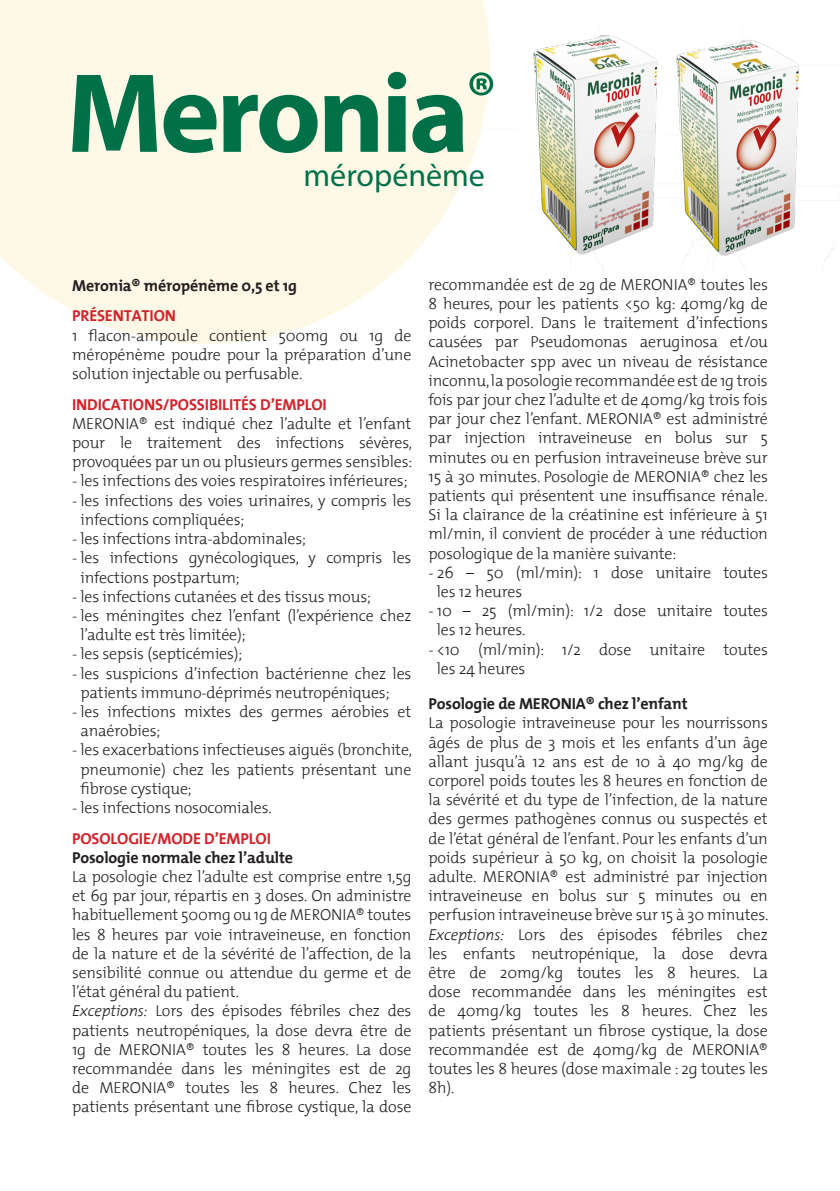
<style>
.page{position:relative;width:840px;height:1191px;background:#fff}
.page>*{position:absolute;margin:0;border:0;box-sizing:border-box;transform-origin:0 0}
.t1{font:700 114px "Myriad Pro";letter-spacing:-.03em;color:#007049}
.t2{font:32px "Myriad Pro";color:#007049}
.Body{font:300 16px/19.2px "The Mix";letter-spacing:-.01em;color:#231f20;text-align:justify}
.Body-2{font:700 16px "The Mix";letter-spacing:-.01em;color:#231f20}
.Tss_titel{font:700 16px "The Mix";letter-spacing:-.01em;color:#d1232a}
.s1{font-family:"The Mix 3";font-style:italic}
</style>
<div class="page">
<img style="left:489px;top:35px;width:126px;height:223px">
<img style="left:615px;top:37px;width:219px;height:230px">
<svg style="left:0;top:0;width:489px;height:344px;background:#fef9ea"></svg>
<p class="t1" style="left:66px;top:39px;width:431px">Meronia<sup>®</sup></p>
<p class="t2" style="left:303px;top:156px;width:183px">méropénème</p>
<p class="Body-2" style="left:72px;top:272px;width:226px">Meronia® méropénème 0,5 et 1g</p>
<p class="Tss_titel" style="left:72px;top:303px;width:105px">PRÉSENTATION</p>
<p class="Body" style="left:72px;top:325px;width:341px">1 flacon-ampoule contient 500mg ou 1g de méropénème poudre pour la préparation d’une solution injectable ou perfusable.</p>
<p class="Tss_titel" style="left:72px;top:391px;width:256px">INDICATIONS/POSSIBILITÉS D’EMPLOI</p>
<p class="Body" style="left:72px;top:413px;width:341px">MERONIA® est indiqué chez l’adulte et l’enfant pour le traitement des infections sévères, provoquées par un ou plusieurs germes sensibles:</p>
<p class="Body" style="left:72px;top:471px;width:337px">- les infections des voies respiratoires inférieures;</p>
<p class="Body" style="left:80px;top:490px;width:332px;text-indent:-8px">- les infections des voies urinaires, y compris les infections compliquées;</p>
<p class="Body" style="left:72px;top:528px;width:235px">- les infections intra-abdominales;</p>
<p class="Body" style="left:80px;top:548px;width:332px;text-indent:-8px">- les infections gynécologiques, y compris les infections postpartum;</p>
<p class="Body" style="left:72px;top:586px;width:300px">- les infections cutanées et des tissus mous;</p>
<p class="Body" style="left:80px;top:605px;width:332px;text-indent:-8px">- les méningites chez l’enfant (l’expérience chez l’adulte est très limitée);</p>
<p class="Body" style="left:72px;top:644px;width:171px">- les sepsis (septicémies);</p>
<p class="Body" style="left:80px;top:663px;width:332px;text-indent:-8px">- les suspicions d’infection bactérienne chez les patients immuno-déprimés neutropéniques;</p>
<p class="Body" style="left:80px;top:701px;width:332px;text-indent:-8px">- les infections mixtes des germes aérobies et anaérobies;</p>
<p class="Body" style="left:80px;top:740px;width:333px;text-indent:-8px">- les exacerbations infectieuses aiguës (bronchite, pneumonie) chez les patients présentant une fibrose cystique;</p>
<p class="Body" style="left:72px;top:797px;width:201px">- les infections nosocomiales.</p>
<p class="Tss_titel" style="left:72px;top:824px;width:200px">POSOLOGIE/MODE D’EMPLOI</p>
<p class="Body-2" style="left:72px;top:844px;width:222px">Posologie normale chez l’adulte</p>
<p class="Body" style="left:72px;top:866px;width:341px">La posologie chez l’adulte est comprise entre 1,5g et 6g par jour, répartis en 3 doses. On administre habituellement 500mg ou 1g de MERONIA® toutes les 8 heures par voie intraveineuse, en fonction de la nature et de la sévérité de l’affection, de la sensibilité connue ou attendue du germe et de l’état général du patient.</p>
<p class="Body" style="left:72px;top:1000px;width:341px"><span class="s1">Exceptions:</span> Lors des épisodes fébriles chez des patients neutropéniques, la dose devra être de 1g de MERONIA® toutes les 8 heures. La dose recommandée dans les méningites est de 2g de MERONIA® toutes les 8 heures. Chez les patients présentant une fibrose cystique, la dose</p>
<p class="Body" style="left:428px;top:274px;width:341px">recommandée est de 2g de MERONIA® toutes les 8 heures, pour les patients &lt;50 kg: 40mg/kg de poids corporel. Dans le traitement d’infections causées par Pseudomonas aeruginosa et/ou Acinetobacter spp avec un niveau de résistance inconnu, la posologie recommandée est de 1g trois fois par jour chez l’adulte et de 40mg/kg trois fois par jour chez l’enfant. MERONIA® est administré par injection intraveineuse en bolus sur 5 minutes ou en perfusion intraveineuse brève sur 15 à 30 minutes. Posologie de MERONIA® chez les patients qui présentent une insuffisance rénale.<br>Si la clairance de la créatinine est inférieure à 51 ml/min, il convient de procéder à une réduction posologique de la manière suivante:</p>
<p class="Body" style="left:436px;top:562px;width:332px;text-indent:-8px">- 26 – 50 (ml/min): 1 dose unitaire toutes les 12 heures</p>
<p class="Body" style="left:436px;top:600px;width:332px;text-indent:-8px">- 10 – 25 (ml/min): 1/2 dose unitaire toutes les 12 heures.</p>
<p class="Body" style="left:436px;top:639px;width:332px;text-indent:-8px">- &lt;10 (ml/min): 1/2 dose unitaire toutes les 24 heures</p>
<p class="Body-2" style="left:428px;top:690px;width:260px">Posologie de MERONIA® chez l’enfant</p>
<p class="Body" style="left:428px;top:712px;width:341px">La posologie intraveineuse pour les nourrissons âgés de plus de 3 mois et les enfants d’un âge allant jusqu’à 12 ans est de 10 à 40 mg/kg de corporel poids toutes les 8 heures en fonction de la sévérité et du type de l’infection, de la nature des germes pathogènes connus ou suspectés et de l’état général de l’enfant. Pour les enfants d’un poids supérieur à 50 kg, on choisit la posologie adulte. MERONIA® est administré par injection intraveineuse en bolus sur 5 minutes ou en perfusion intraveineuse brève sur 15 à 30 minutes.</p>
<p class="Body" style="left:428px;top:924px;width:341px"><span class="s1">Exceptions:</span> Lors des épisodes fébriles chez les enfants neutropénique, la dose devra être de 20mg/kg toutes les 8 heures. La dose recommandée dans les méningites est de 40mg/kg toutes les 8 heures. Chez les patients présentant un fibrose cystique, la dose recommandée est de 40mg/kg de MERONIA® toutes les 8 heures (dose maximale : 2g toutes les 8h).</p>
</div>
